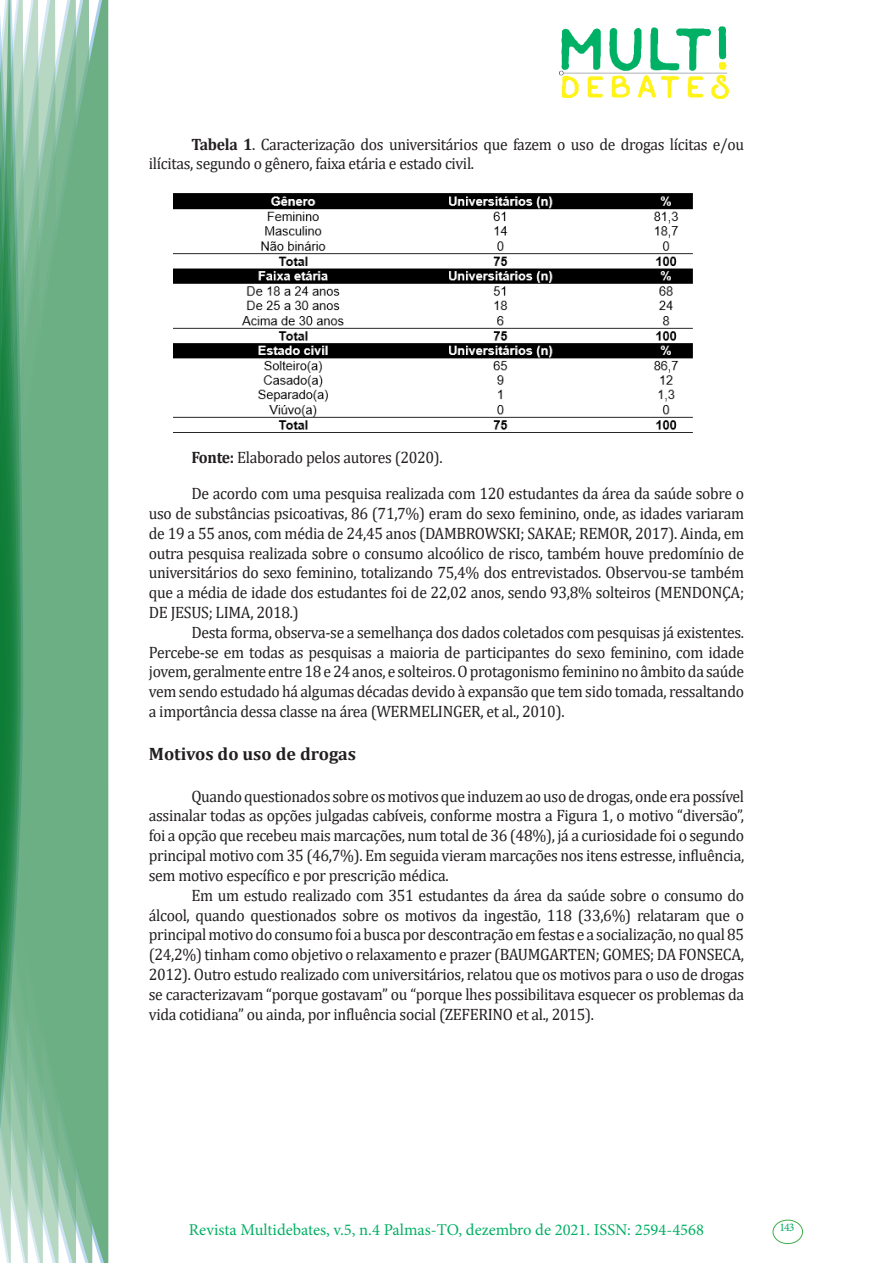
<style>
.page{position:relative;width:893px;height:1263px;background:#fff}
.page>*{position:absolute;margin:0;border:0;box-sizing:border-box;transform-origin:0 0}
.Subtítulo{font:700 18px "Cambria";color:#231f20}
.Texto_base{font:16.5px/19.8px "Cambria";letter-spacing:-.02em;color:#231f20;text-align:justify;scale:.95 1}
.t1{font:16.5px "Minion Pro";color:#00b064}
.t2{font:11.7px "Minion Pro";color:#00b064}
.s1{font-weight:700}
</style>
<div class="page">
<img style="left:559px;top:26px;width:169px;height:72px">
<div style="left:95px;top:0;width:14px;height:1263px;background:#6caf84"></div>
<svg style="left:79px;top:0;width:16px;height:1263px;background:#71b289"></svg>
<svg style="left:62px;top:0;width:17px;height:1263px;background:#75b48c"></svg>
<svg style="left:45px;top:0;width:17px;height:1263px;background:#7cb792"></svg>
<svg style="left:30px;top:0;width:15px;height:1263px;background:#80ba96"></svg>
<svg style="left:0;top:0;width:30px;height:1263px;background:#61a97f"></svg>
<div style="left:772px;top:1219px;width:31px;height:25px;border:1px solid #40ae49;border-radius:50%"></div>
<img style="left:173px;top:193px;width:520px;height:240px">
<p class="Texto_base" style="left:149px;top:134px;width:628px;text-indent:43px"><span class="s1">Tabela 1</span>. Caracterização dos universitários que fazem o uso de drogas lícitas e/ou ilícitas, segundo o gênero, faixa etária e estado civil.</p>
<p class="Texto_base" style="left:191px;top:448px;width:266px"><span class="s1">Fonte:</span> Elaborado pelos autores (2020).</p>
<p class="Texto_base" style="left:149px;top:484px;width:628px;text-indent:43px">De acordo com uma pesquisa realizada com 120 estudantes da área da saúde sobre o uso de substâncias psicoativas, 86 (71,7%) eram do sexo feminino, onde, as idades variaram de 19 a 55 anos, com média de 24,45 anos (DAMBROWSKI; SAKAE; REMOR, 2017). Ainda, em outra pesquisa realizada sobre o consumo alcoólico de risco, também houve predomínio de universitários do sexo feminino, totalizando 75,4% dos entrevistados. Observou-se também que a média de idade dos estudantes foi de 22,02 anos, sendo 93,8% solteiros (MENDONÇA; DE JESUS; LIMA, 2018.)</p>
<p class="Texto_base" style="left:149px;top:622px;width:628px;text-indent:43px">Desta forma, observa-se a semelhança dos dados coletados com pesquisas já existentes.<br>Percebe-se em todas as pesquisas a maioria de participantes do sexo feminino, com idade jovem, geralmente entre 18 e 24 anos, e solteiros. O protagonismo feminino no âmbito da saúde vem sendo estudado há algumas décadas devido à expansão que tem sido tomada, ressaltando a importância dessa classe na área (WERMELINGER, et al., 2010).</p>
<p class="Subtítulo" style="left:149px;top:741px;width:209px">Motivos do uso de drogas</p>
<p class="Texto_base" style="left:149px;top:786px;width:628px;text-indent:43px">Quando questionados sobre os motivos que induzem ao uso de drogas, onde era possível assinalar todas as opções julgadas cabíveis, conforme mostra a Figura 1, o motivo “diversão”, foi a opção que recebeu mais marcações, num total de 36 (48%), já a curiosidade foi o segundo principal motivo com 35 (46,7%). Em seguida vieram marcações nos itens estresse, influência, sem motivo específico e por prescrição médica.</p>
<p class="Texto_base" style="left:149px;top:885px;width:628px;text-indent:43px">Em um estudo realizado com 351 estudantes da área da saúde sobre o consumo do álcool, quando questionados sobre os motivos da ingestão, 118 (33,6%) relataram que o principal motivo do consumo foi a busca por descontração em festas e a socialização, no qual 85 (24,2%) tinham como objetivo o relaxamento e prazer (BAUMGARTEN; GOMES; DA FONSECA, 2012). Outro estudo realizado com universitários, relatou que os motivos para o uso de drogas se caracterizavam “porque gostavam” ou “porque lhes possibilitava esquecer os problemas da vida cotidiana” ou ainda, por influência social (ZEFERINO et al., 2015).</p>
<p class="t1" style="left:189px;top:1218px;width:517px">Revista Multidebates, v.5, n.4 Palmas-TO, dezembro de 2021. ISSN: 2594-4568</p>
<p class="t2" style="left:779px;top:1219px;width:16px">143</p>
</div>
